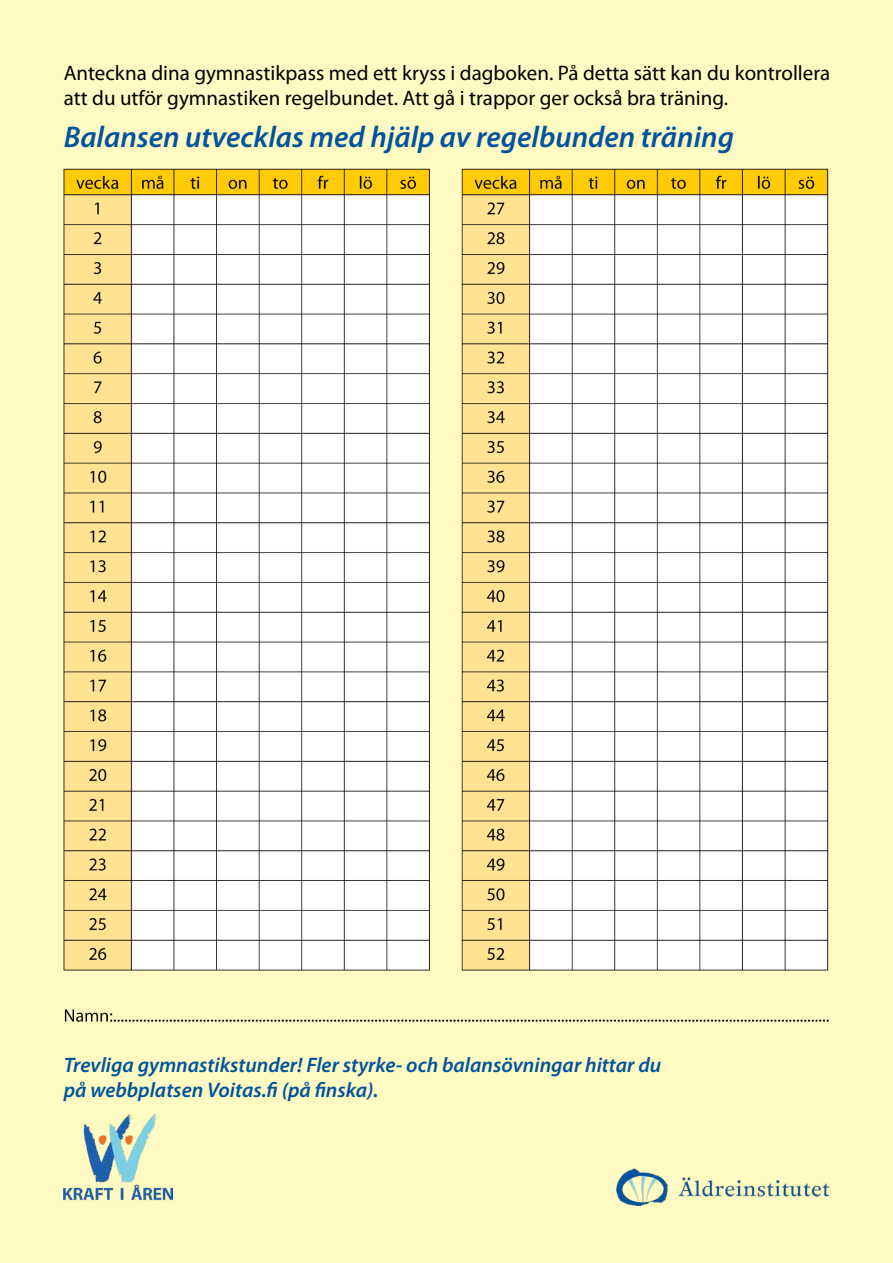
<style>
.page{position:relative;width:893px;height:1263px;background:#fffac1}
.page>*{position:absolute;margin:0;border:0;box-sizing:border-box;transform-origin:0 0}
.taulukkootsikko{font:italic 600 30px "Myriad Pro";color:#00539f}
.takasivuteksti{font:21px/25.2px "Myriad Pro";color:#000}
.lopputeksti{font:italic 600 21px "Myriad Pro";color:#00539f}
</style>
<div class="page">
<img style="left:56px;top:154px;width:788px;height:875px">
<img style="left:617px;top:1168px;width:212px;height:37px">
<img style="left:64px;top:1114px;width:108px;height:86px">
<p class="takasivuteksti" style="left:64px;top:60px;width:768px">Anteckna dina gymnastikpass med ett kryss i dagboken. På detta sätt kan du kontrollera att du utför gymnastiken regelbundet. Att gå i trappor ger också bra träning.</p>
<h2 class="taulukkootsikko" style="left:64px;top:117px;width:672px">Balansen utvecklas med hjälp av regelbunden träning</h2>
<h2 class="lopputeksti" style="left:64px;top:1052px;width:599px">Trevliga gymnastikstunder! Fler styrke- och balansövningar hittar du</h2>
<h2 class="lopputeksti" style="left:64px;top:1077px;width:316px">på webbplatsen Voitas.fi (på finska).</h2>
</div>
